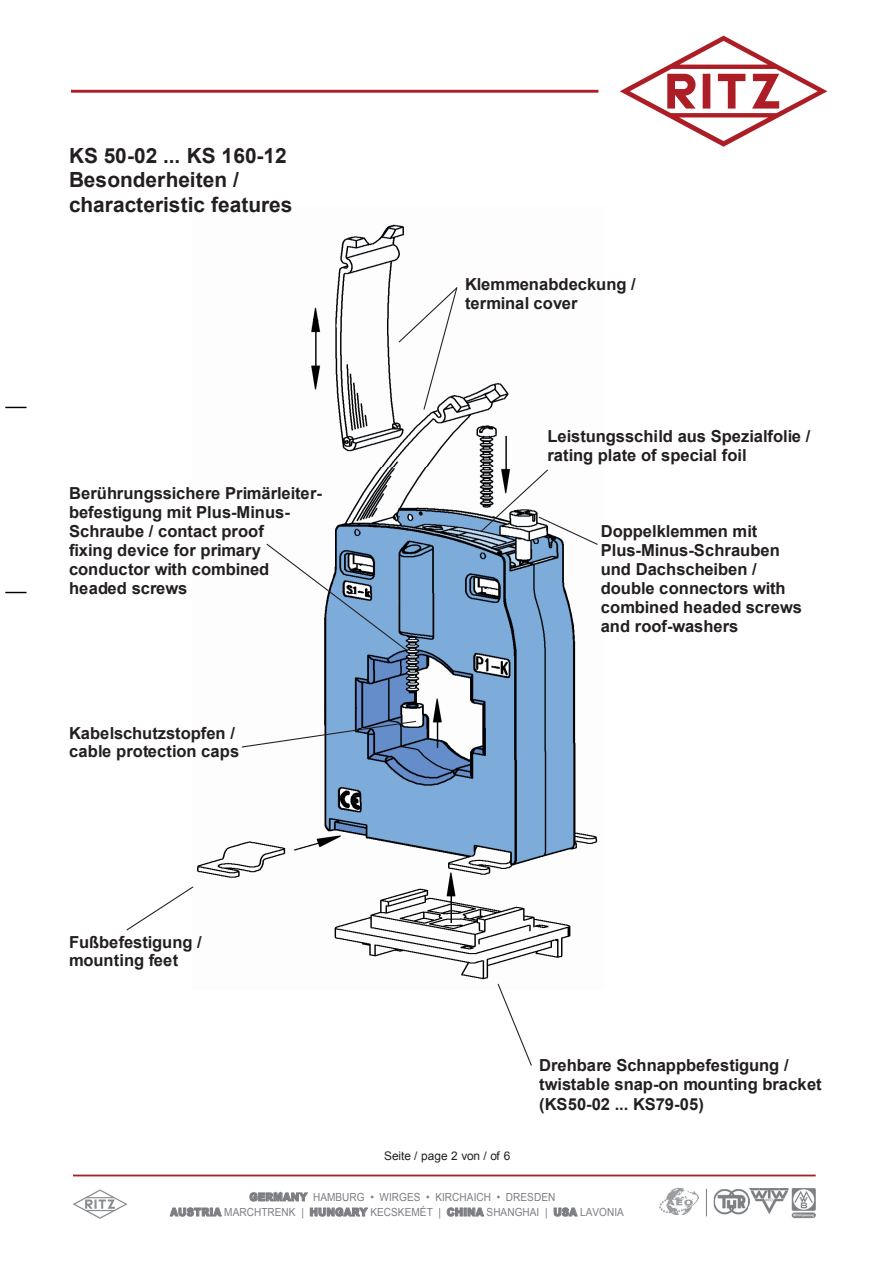
<style>
.page{position:relative;width:893px;height:1263px;background:#fff}
.page>*{position:absolute;margin:0;border:0;box-sizing:border-box;transform-origin:0 0}
.t1{font:700 20.85px/24.2px "Arial";letter-spacing:-.005em;color:#231f20}
.t2{font:700 16.5px/19px "Arial";color:#231f20}
.t3{font:11.85px "Arial";letter-spacing:-.005em;color:#231f20}
.t4{font:11.1px/15.1px "Arial";letter-spacing:.005em;color:#7c7d83;scale:.9 1}
.s1{font-weight:900}
</style>
<div class="page">
<hr style="left:71px;top:90px;width:527px;height:3px;background:#ac1d26">
<hr style="left:73px;top:1174px;width:743px;height:2px;background:#ac1d26">
<svg style="left:250px;top:1192px;width:58px;height:9px"></svg>
<svg style="left:170px;top:1207px;width:52px;height:9px"></svg>
<svg style="left:310px;top:1207px;width:58px;height:9px"></svg>
<svg style="left:447px;top:1207px;width:37px;height:9px"></svg>
<svg style="left:554px;top:1207px;width:23px;height:9px"></svg>
<img style="left:792px;top:1188px;width:23px;height:30px">
<img style="left:749px;top:1188px;width:39px;height:26px">
<img style="left:659px;top:1187px;width:39px;height:28px">
<img style="left:714px;top:1189px;width:34px;height:26px">
<img style="left:748px;top:1189px;width:3px;height:25px">
<svg style="left:706px;top:1189px;width:1px;height:27px"></svg>
<svg style="left:620px;top:36px;width:207px;height:111px"></svg>
<svg style="left:73px;top:1189px;width:55px;height:30px"></svg>
<svg style="left:5px;top:407px;width:22px;height:1px"></svg>
<svg style="left:5px;top:592px;width:22px;height:1px"></svg>
<img style="left:197px;top:224px;width:401px;height:756px">
<svg style="left:126px;top:886px;width:68px;height:45px"></svg>
<svg style="left:497px;top:983px;width:35px;height:83px"></svg>
<svg style="left:241px;top:720px;width:176px;height:28px"></svg>
<svg style="left:266px;top:543px;width:143px;height:109px"></svg>
<svg style="left:480px;top:469px;width:118px;height:77px"></svg>
<svg style="left:398px;top:286px;width:60px;height:125px"></svg>
<p class="t1" style="left:69px;top:145px;width:225px">KS 50-02 ... KS 160-12<br>Besonderheiten / characteristic features</p>
<p class="t2" style="left:69px;top:484px;width:255px">Berührungssichere Primärleiter&shy;befestigung mit Plus-Minus-<br>Schraube / contact proof</p>
<p class="t2" style="left:465px;top:275px;width:172px">Klemmenabdeckung / terminal cover</p>
<p class="t2" style="left:547px;top:427px;width:264px">Leistungsschild aus Spezialfolie / rating plate of special foil</p>
<p class="t2" style="left:601px;top:522px;width:158px">Doppelklemmen mit</p>
<p class="t2" style="left:69px;top:541px;width:193px">fixing device for primary</p>
<p class="t2" style="left:601px;top:541px;width:181px">Plus-Minus-Schrauben</p>
<p class="t2" style="left:69px;top:560px;width:202px">conductor with combined</p>
<p class="t2" style="left:601px;top:560px;width:158px">und Dachscheiben /</p>
<p class="t2" style="left:69px;top:579px;width:120px">headed screws</p>
<p class="t2" style="left:601px;top:579px;width:203px">double connectors with combined headed screws and roof-washers</p>
<p class="t2" style="left:69px;top:724px;width:172px">Kabelschutzstopfen / cable protection caps</p>
<p class="t2" style="left:69px;top:933px;width:134px">Fußbefestigung / mounting feet</p>
<p class="t3" style="left:384px;top:1148px;width:128px">Seite / page 2 von / of 6</p>
<p class="t2" style="left:539px;top:1056px;width:284px">Drehbare Schnappbefestigung / twistable snap-on mounting bracket (KS50-02 ... KS79-05)</p>
<p class="t4" style="left:170px;top:1189px;width:506px;text-indent:79px"><span class="s1">GERMANY</span> HAMBURG • WIRGES • KIRCHAICH • DRESDEN<br><span class="s1">AUSTRIA</span> MARCHTRENK | <span class="s1">HUNGARY</span> KECSKEMÉT | <span class="s1">CHINA</span> SHANGHAI | <span class="s1">USA</span> LAVONIA</p>
</div>
